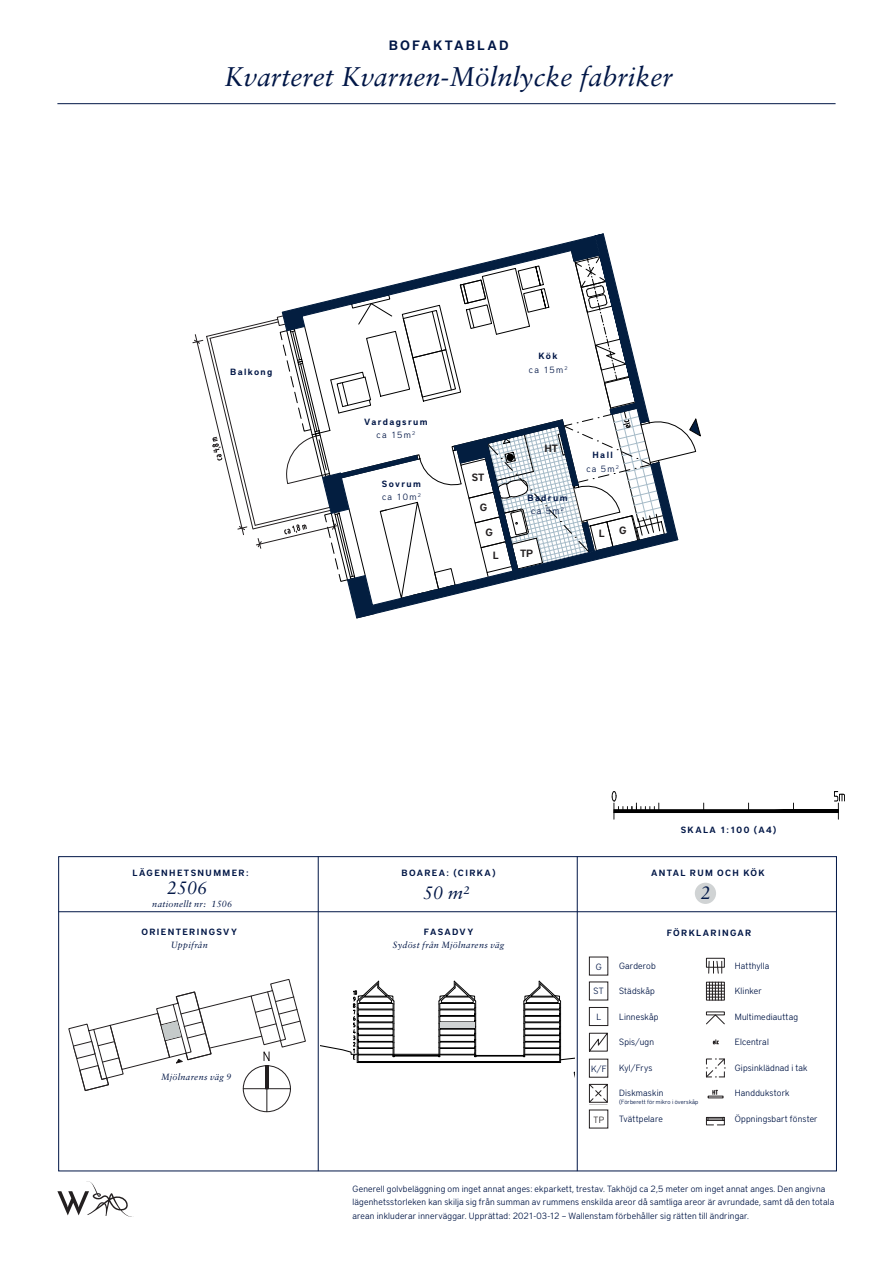
<style>
.page{position:relative;width:893px;height:1263px;background:#fff}
.page>*{position:absolute;margin:0;border:0;box-sizing:border-box;transform-origin:0 0}
.t1{font:italic 27px "Sabon LT Pro";color:#001646}
.t2{font:italic 18px "Sabon LT Pro";color:#001646}
.t3{font:600 13.5px "District Pro";letter-spacing:.16em;color:#001646}
.t4{font:600 10.5px "District Pro";color:#231f20}
.t5{font:300 9px/13.5px "District Pro";letter-spacing:.02em;color:#001646}
.t6{font:600 9px "District Pro";letter-spacing:.15em;color:#001646}
.t7{font:italic 9px "Sabon LT Pro";letter-spacing:.03em;color:#001646}
.t8{font:300 9px "District Pro";color:#231f20}
.t9{font:300 6px "District Pro";letter-spacing:.015em;color:#001646}
</style>
<div class="page">
<div style="left:589px;top:957px;width:19px;height:18px;border:1px solid #231f20"></div>
<div style="left:589px;top:1007px;width:19px;height:19px;border:1px solid #231f20"></div>
<div style="left:589px;top:1059px;width:19px;height:18px;border:1px solid #231f20"></div>
<div style="left:706px;top:982px;width:19px;height:18px;border:1px solid #231f20"></div>
<svg style="left:708px;top:961px;width:14px;height:12px"></svg>
<div style="left:706px;top:958px;width:19px;height:9px;border:1px solid #231f20"></div>
<svg style="left:706px;top:982px;width:18px;height:18px"></svg>
<svg style="left:713px;top:1040px;width:6px;height:4px"></svg>
<svg style="left:706px;top:1014px;width:19px;height:11px"></svg>
<svg style="left:706px;top:1058px;width:19px;height:20px"></svg>
<svg style="left:708px;top:1090px;width:15px;height:8px"></svg>
<svg style="left:706px;top:1117px;width:18px;height:8px"></svg>
<svg style="left:589px;top:1032px;width:19px;height:20px"></svg>
<svg style="left:589px;top:1083px;width:19px;height:20px"></svg>
<svg style="left:612px;top:791px;width:233px;height:28px"></svg>
<hr style="left:318px;top:856px;width:1px;height:315px;background:#001646">
<hr style="left:577px;top:856px;width:1px;height:315px;background:#001646">
<hr style="left:58px;top:911px;width:779px;height:1px;background:#001646">
<svg style="left:321px;top:981px;width:254px;height:97px"></svg>
<hr style="left:57px;top:103px;width:779px;height:1px;background:#001646">
<svg style="left:68px;top:979px;width:238px;height:133px"></svg>
<div style="left:695px;top:883px;width:21px;height:21px;background:#d0d3d4;border-radius:50%"></div>
<svg style="left:57px;top:1181px;width:77px;height:36px"></svg>
<div style="left:440px;top:1023px;width:35px;height:5px;background:#d0d3d4"></div>
<svg style="left:192px;top:234px;width:509px;height:385px"></svg>
<p class="t3" style="left:389px;top:36px;width:121px">BOFAKTABLAD</p>
<p class="t1" style="left:224px;top:59px;width:450px">Kvarteret Kvarnen-Mölnlycke fabriker</p>
<p class="t6" style="left:230px;top:366px;width:44px">Balkong</p>
<p class="t6" style="left:364px;top:415px;width:65px">Vardagsrum</p>
<p class="t5" style="left:377px;top:428px;width:40px">ca 15m<sup>2</sup></p>
<p class="t6" style="left:382px;top:477px;width:41px">Sovrum</p>
<p class="t5" style="left:382px;top:490px;width:40px">ca 10m<sup>2</sup></p>
<p class="t6" style="left:539px;top:350px;width:21px">Kök</p>
<p class="t5" style="left:529px;top:362px;width:40px">ca 15m<sup>2</sup></p>
<p class="t4" style="left:472px;top:470px;width:14px">ST</p>
<p class="t4" style="left:480px;top:500px;width:9px">G</p>
<p class="t4" style="left:486px;top:525px;width:9px">G</p>
<p class="t4" style="left:493px;top:548px;width:7px">L</p>
<p class="t4" style="left:544px;top:441px;width:15px">HT</p>
<p class="t6" style="left:527px;top:491px;width:42px">Badrum</p>
<p class="t5" style="left:531px;top:504px;width:34px">ca 5m<sup>2</sup></p>
<p class="t4" style="left:520px;top:546px;width:15px">TP</p>
<p class="t6" style="left:592px;top:449px;width:22px">Hall</p>
<p class="t5" style="left:586px;top:461px;width:34px">ca 5m<sup>2</sup></p>
<p class="t4" style="left:599px;top:526px;width:7px">L</p>
<p class="t4" style="left:619px;top:523px;width:9px">G</p>
<p class="t6" style="left:133px;top:867px;width:117px">LÄGENHETSNUMMER:</p>
<p class="t7" style="left:152px;top:898px;width:55px">nationellt nr:</p>
<p class="t6" style="left:141px;top:925px;width:97px">ORIENTERINGSVY</p>
<p class="t7" style="left:171px;top:940px;width:39px">Uppifrån</p>
<p class="t2" style="left:167px;top:876px;width:42px">2506</p>
<p class="t7" style="left:212px;top:898px;width:22px">1506</p>
<p class="t7" style="left:161px;top:1071px;width:72px">Mjölnarens väg 9</p>
<p class="t6" style="left:681px;top:824px;width:97px">SKALA 1:100 (A4)</p>
<p class="t6" style="left:402px;top:867px;width:96px">BOAREA: (CIRKA)</p>
<p class="t6" style="left:651px;top:867px;width:115px">ANTAL RUM OCH KÖK</p>
<p class="t2" style="left:423px;top:881px;width:48px">50 m²</p>
<p class="t2" style="left:701px;top:881px;width:12px">2</p>
<p class="t6" style="left:424px;top:925px;width:51px">FASADVY</p>
<p class="t7" style="left:393px;top:940px;width:113px">Sydöst från Mjölnarens väg</p>
<p class="t5" style="left:596px;top:959px;width:7px">G</p>
<p class="t5" style="left:594px;top:984px;width:12px">ST</p>
<p class="t5" style="left:597px;top:1009px;width:6px">L</p>
<p class="t5" style="left:591px;top:1061px;width:17px">K/F</p>
<p class="t8" style="left:594px;top:1113px;width:12px">TP</p>
<p class="t6" style="left:667px;top:926px;width:86px">FÖRKLARINGAR</p>
<p class="t5" style="left:619px;top:958px;width:38px">Garderob</p>
<p class="t5" style="left:735px;top:958px;width:36px">Hatthylla</p>
<p class="t5" style="left:735px;top:984px;width:29px">Klinker</p>
<p class="t5" style="left:735px;top:1009px;width:65px">Multimediauttag</p>
<p class="t5" style="left:735px;top:1035px;width:36px">Elcentral</p>
<p class="t5" style="left:735px;top:1060px;width:74px">Gipsinklädnad i tak</p>
<p class="t5" style="left:619px;top:1086px;width:46px">Diskmaskin</p>
<p class="t5" style="left:735px;top:1086px;width:56px">Handdukstork</p>
<p class="t5" style="left:735px;top:1111px;width:84px">Öppningsbart fönster</p>
<p class="t5" style="left:619px;top:984px;width:37px">Städskåp</p>
<p class="t5" style="left:619px;top:1009px;width:41px">Linneskåp</p>
<p class="t5" style="left:619px;top:1035px;width:36px">Spis/ugn</p>
<p class="t5" style="left:619px;top:1060px;width:35px">Kyl/Frys</p>
<p class="t9" style="left:619px;top:1097px;width:81px">(Förberett för mikro i överskåp</p>
<p class="t5" style="left:619px;top:1111px;width:45px">Tvättpelare</p>
<p class="t5" style="left:352px;top:1181px;width:483px">Generell golvbeläggning om inget annat anges: ekparkett, trestav. Takhöjd ca 2,5 meter om inget annat anges. Den angivna lägenhetsstorleken kan skilja sig från summan av rummens enskilda areor då samtliga areor är avrundade, samt då den totala arean inkluderar innerväggar. Upprättad: 2021-03-12 – Wallenstam förbehåller sig rätten till ändringar.</p>
</div>
